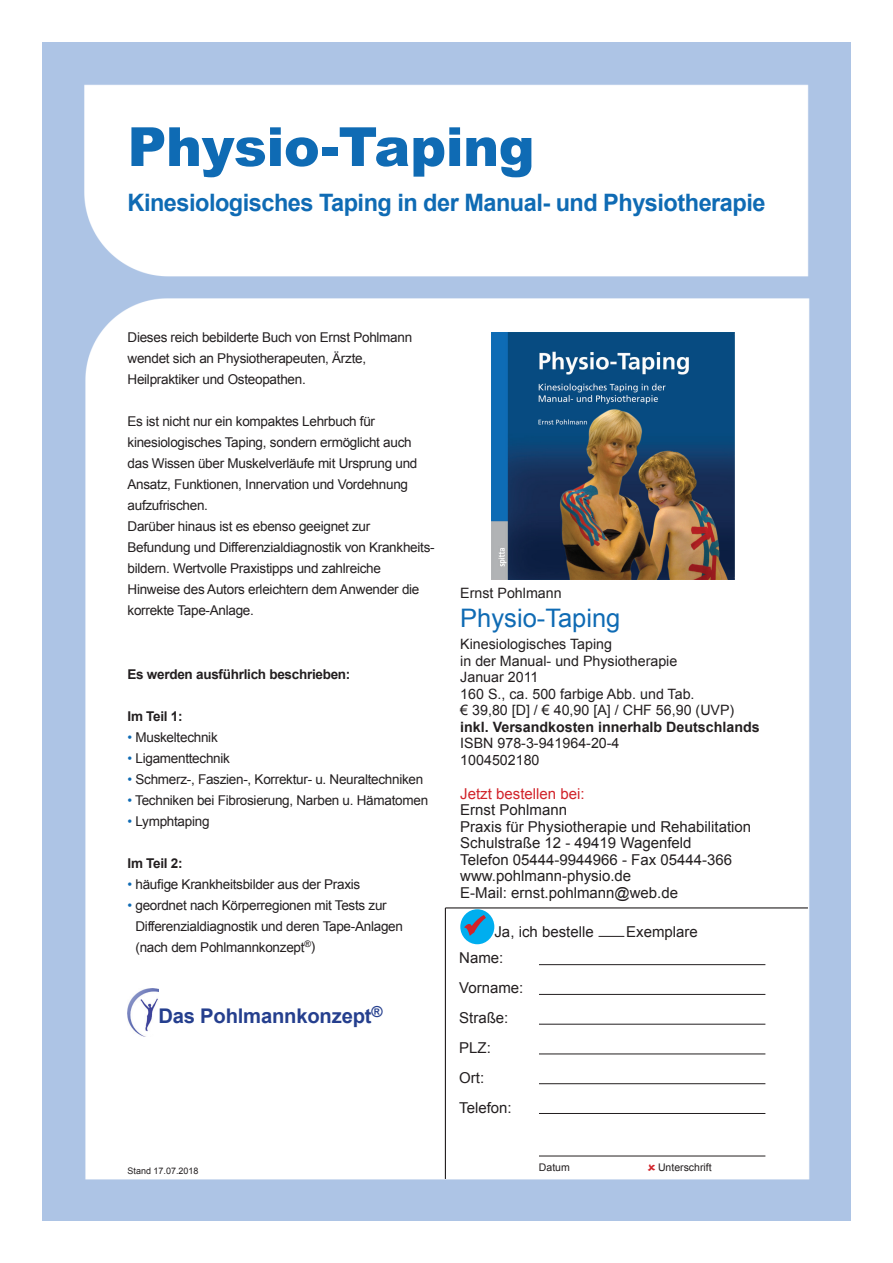
<style>
.page{position:relative;width:893px;height:1263px;background:#fff}
.page>*{position:absolute;margin:0;border:0;box-sizing:border-box;transform-origin:0 0}
.t1{font:900 54px "Arial";letter-spacing:-.01em;color:#0f6bb4}
.t2{font:25.5px "Arial";color:#0f6bb4}
.t3{font:700 24px "Arial";letter-spacing:-.02em;color:#0f6bb4}
.t4{font:700 20.25px "Arial";letter-spacing:-.01em;color:#253f8e}
.t5{font:15px/16.5px "Arial";color:#231f20}
.t6{font:15px "Arial";color:#d1232a}
.t7{font:14.25px/16.5px "Arial";color:#231f20}
.t8{font:700 14.25px "Arial";color:#231f20}
.t9{font:13.5px/21px "Arial";letter-spacing:-.02em;color:#231f20}
.t10{font:700 13.5px "Arial";letter-spacing:-.02em;color:#231f20}
.t11{font:10.5px "Arial";color:#231f20}
.t12{font:9px "Arial";color:#231f20}
.s1{color:#0f6bb4}
.s2{color:#fff}
</style>
<div class="page">
<img style="left:43px;top:43px;width:807px;height:1177px">
<img style="left:491px;top:333px;width:243px;height:247px">
<img style="left:127px;top:988px;width:31px;height:49px">
<hr style="left:539px;top:964px;width:226px;height:1px;background:#231f20">
<svg style="left:598px;top:936px;width:26px;height:1px"></svg>
<hr style="left:539px;top:994px;width:226px;height:1px;background:#231f20">
<hr style="left:539px;top:1024px;width:226px;height:1px;background:#231f20">
<hr style="left:539px;top:1053px;width:226px;height:1px;background:#231f20">
<hr style="left:539px;top:1083px;width:226px;height:1px;background:#231f20">
<hr style="left:539px;top:1113px;width:226px;height:1px;background:#231f20">
<hr style="left:539px;top:1155px;width:226px;height:1px;background:#231f20">
<hr style="left:445px;top:907px;width:363px;height:1px;background:#231f20">
<hr style="left:445px;top:908px;width:1px;height:271px;background:#231f20">
<div style="left:460px;top:909px;width:34px;height:35px;background:#00aeef;border-radius:50%"></div>
<svg style="left:461px;top:913px;width:25px;height:26px"></svg>
<svg style="left:648px;top:1163px;width:7px;height:7px"></svg>
<h1 class="t1" style="left:128px;top:107px;width:409px">Physio-Taping</h1>
<h3 class="t3" style="left:128px;top:186px;width:639px">Kinesiologisches Taping in der Manual- und Physiotherapie</h3>
<p class="t9" style="left:128px;top:327px;width:286px">Dieses reich bebilderte Buch von Ernst Pohlmann wendet sich an Physiotherapeuten, Ärzte,<br>Heilpraktiker und Osteopathen.</p>
<p class="t9" style="left:128px;top:411px;width:309px">Es ist nicht nur ein kompaktes Lehrbuch für kinesiologisches Taping, sondern ermöglicht auch das Wissen über Muskelverläufe mit Ursprung und Ansatz, Funktionen, Innervation und Vordehnung aufzufrischen.<br>Darüber hinaus ist es ebenso geeignet zur Befundung und Differenzialdiagnostik von Krankheits&shy;bildern. Wertvolle Praxistipps und zahlreiche Hinweise des Autors erleichtern dem Anwender die korrekte Tape-Anlage.</p>
<p class="t10" style="left:128px;top:664px;width:224px">Es werden ausführlich beschrieben:</p>
<p class="t10" style="left:128px;top:706px;width:57px">Im Teil 1:</p>
<p class="t9" style="left:128px;top:726px;width:92px"><span class="s1">•</span> Muskeltechnik</p>
<p class="t9" style="left:128px;top:747px;width:104px"><span class="s1">•</span> Ligamenttechnik</p>
<p class="t9" style="left:128px;top:768px;width:297px"><span class="s1">•</span> Schmerz-, Faszien-, Korrektur- u. Neuraltechniken</p>
<p class="t9" style="left:128px;top:789px;width:302px"><span class="s1">•</span> Techniken bei Fibrosierung, Narben u. Hämatomen</p>
<p class="t9" style="left:128px;top:810px;width:84px"><span class="s1">•</span> Lymphtaping</p>
<p class="t10" style="left:128px;top:853px;width:57px">Im Teil 2:</p>
<p class="t9" style="left:128px;top:873px;width:234px"><span class="s1">•</span> häufige Krankheitsbilder aus der Praxis</p>
<p class="t9" style="left:128px;top:894px;width:261px"><span class="s1">•</span> geordnet nach Körperregionen mit Tests zur</p>
<p class="t9" style="left:128px;top:915px;width:277px"><span class="s2">•</span> Differenzialdiagnostik und deren Tape-Anlagen</p>
<p class="t9" style="left:128px;top:936px;width:189px"><span class="s2">•</span> (nach dem Pohlmannkonzept<sup>®</sup>)</p>
<h3 class="t4" style="left:158px;top:1002px;width:226px">Das Pohlmannkonzept<sup>®</sup></h3>
<p class="t12" style="left:128px;top:1165px;width:73px">Stand 17.07.2018</p>
<p class="t7" style="left:460px;top:585px;width:103px">Ernst Pohlmann</p>
<h2 class="t2" style="left:460px;top:600px;width:162px">Physio-Taping</h2>
<p class="t7" style="left:460px;top:636px;width:276px">Kinesiologisches Taping<br>in der Manual- und Physiotherapie<br>Januar 2011<br>160 S., ca. 500 farbige Abb. und Tab.<br>€ 39,80 [D] / € 40,90 [A] / CHF 56,90 (UVP)</p>
<p class="t8" style="left:460px;top:717px;width:301px">inkl. Versandkosten innerhalb Deutschlands</p>
<p class="t7" style="left:460px;top:735px;width:161px">ISBN 978-3-941964-20-4<br>1004502180</p>
<p class="t6" style="left:460px;top:783px;width:126px">Jetzt bestellen bei:</p>
<p class="t5" style="left:460px;top:801px;width:292px">Ernst Pohlmann<br>Praxis für Physiotherapie und Rehabilitation<br>Schulstraße 12 - 49419 Wagenfeld<br>Telefon 05444-9944966 - Fax 05444-366 www.pohlmann-physio.de<br>E-Mail: ernst.pohlmann@web.de</p>
<p class="t5" style="left:494px;top:923px;width:101px">Ja, ich bestelle</p>
<p class="t5" style="left:626px;top:923px;width:73px">Exemplare</p>
<p class="t5" style="left:459px;top:942px;width:66px;line-height:30px">Name:<br>Vorname:<br>Straße:<br>PLZ:<br>Ort:<br>Telefon:</p>
<p class="t11" style="left:539px;top:1160px;width:32px">Datum</p>
<p class="t11" style="left:658px;top:1160px;width:55px">Unterschrift</p>
</div>
